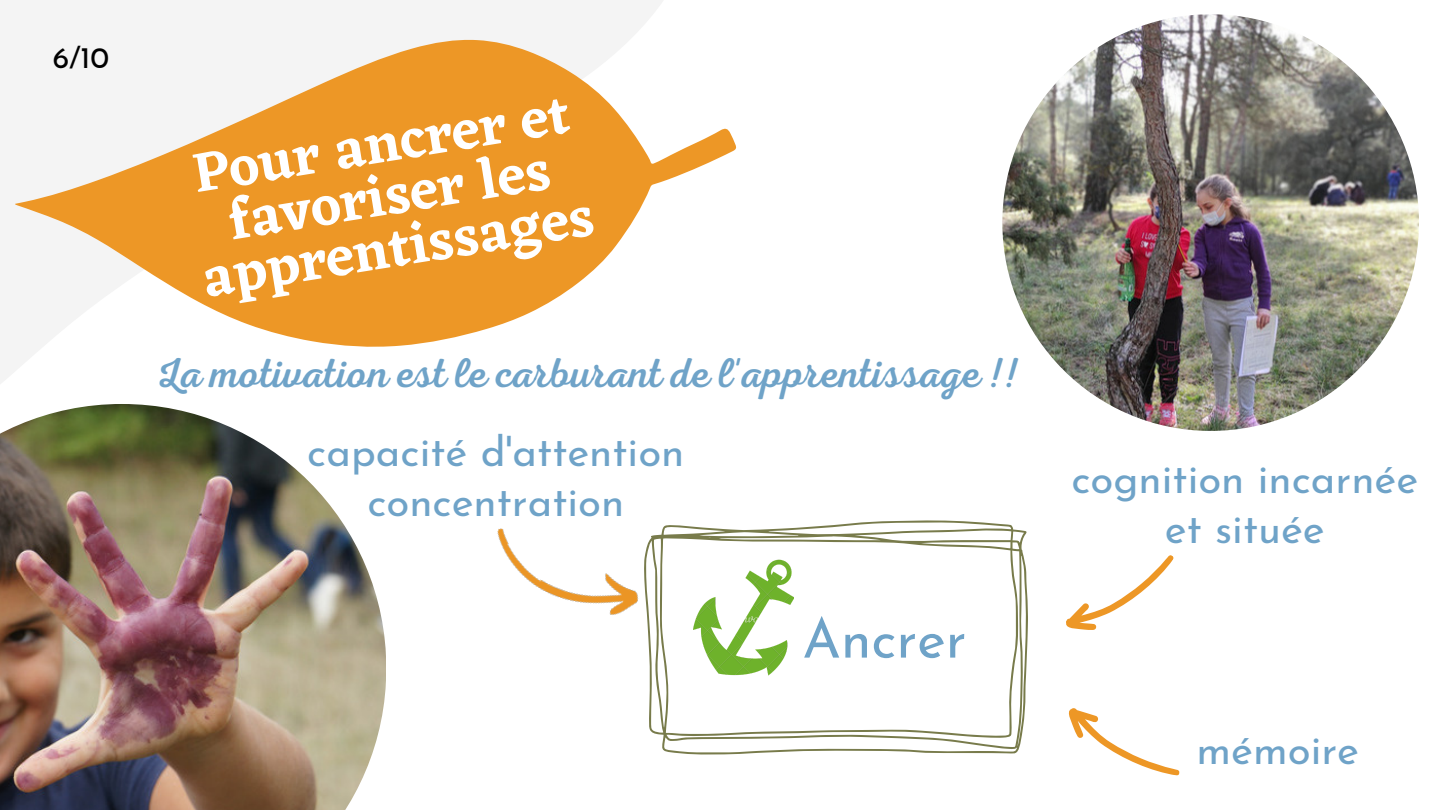
<style>
.page{position:relative;width:1440px;height:810px;background:#fff}
.page>*{position:absolute;margin:0;border:0;box-sizing:border-box;transform-origin:0 0}
.t1{font:600 57.1px/52.5px "Eczar";color:#fff;text-align:center}
.t2{font:55px "Josefin Sans";color:#6fa3c8}
.t3{font:42px/50.2px "Josefin Sans";color:#6fa3c8;text-align:center}
.t4{font:42px "RTL Adam Script Regular";color:#6fa3c8}
.t5{font:30px "Josefin Sans";color:#000}
</style>
<div class="page">
<img style="left:0;top:748px;width:374px;height:62px">
<img style="left:0;top:0;width:386px;height:748px">
<img style="left:1002px;top:14px;width:417px;height:417px;border-radius:50%">
<svg style="left:14px;top:0;width:723px;height:537px"></svg>
<svg style="left:644px;top:520px;width:384px;height:234px"></svg>
<img style="left:693px;top:558px;width:101px;height:120px">
<img style="left:483px;top:528px;width:161px;height:87px">
<svg style="left:1066px;top:555px;width:108px;height:75px"></svg>
<svg style="left:1068px;top:708px;width:112px;height:68px"></svg>
<p class="t5" style="left:53px;top:46px;width:58px">6/10</p>
<p class="t1" style="left:182px;top:147px;width:397px;rotate:-9deg">Pour ancrer et favoriser les apprentissages</p>
<p class="t4" style="left:156px;top:349px;width:865px">La motivation est le carburant de l'apprentissage !!</p>
<p class="t3" style="left:307px;top:431px;width:379px">capacité d'attention</p>
<p class="t3" style="left:367px;top:481px;width:258px">concentration</p>
<p class="t2" style="left:802px;top:616px;width:165px">Ancrer</p>
<p class="t3" style="left:1071px;top:458px;width:348px">cognition incarnée et située</p>
<p class="t3" style="left:1197px;top:729px;width:164px">mémoire</p>
</div>
